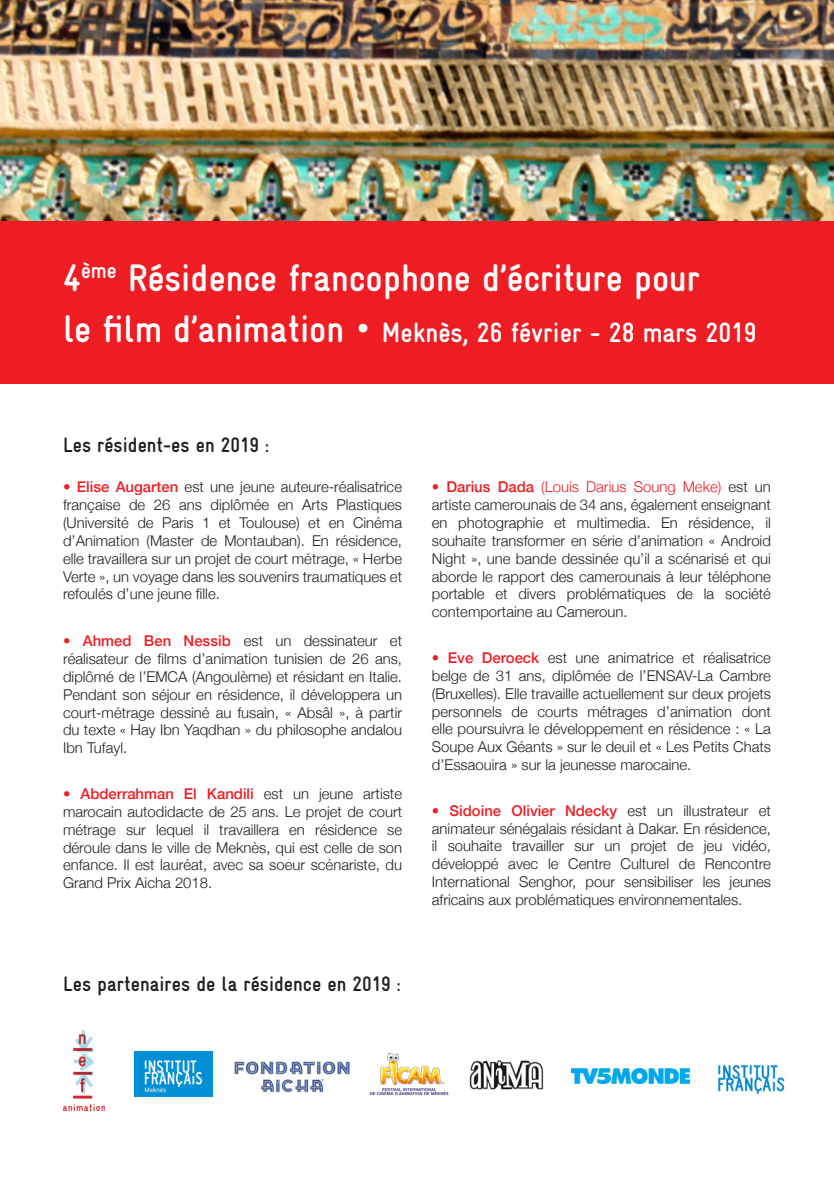
<style>
.page{position:relative;width:834px;height:1191px;background:#fff}
.page>*{position:absolute;margin:0;border:0;box-sizing:border-box;transform-origin:0 0}
.t1{font:700 38.5px "Gravur Condensed";color:#fff}
.t2{font:700 28px "Gravur Condensed";color:#fff}
.Normal__Web{font:700 21px "Gravur Condensed";color:#231f20}
.Normal__Web-2{font:300 14.88px/17.8px "Helvetica Neue";color:#231f20;text-align:justify}
.s1{font-size:38.5px}
.s2{font-size:42px}
.s3{font-weight:500;color:#ee1d23}
.s4{color:#ee1d23}
</style>
<div class="page">
<img style="left:0;top:0;width:833px;height:221px">
<div style="left:0;top:221px;width:833px;height:163px;background:#ee1d23"></div>
<img style="left:63px;top:1030px;width:42px;height:80px">
<img style="left:134px;top:1051px;width:78px;height:45px">
<img style="left:234px;top:1061px;width:116px;height:32px">
<img style="left:370px;top:1053px;width:79px;height:43px">
<img style="left:469px;top:1060px;width:75px;height:30px">
<img style="left:571px;top:1068px;width:118px;height:16px">
<img style="left:717px;top:1064px;width:69px;height:31px">
<p class="t1" style="left:63px;top:257px;width:638px">4<sup>ème</sup> Résidence francophone d’écriture pour</p>
<p class="t2" style="left:63px;top:316px;width:694px"><span class="s1">le film d’animation</span> <span class="s2">•</span> Meknès, 26 février - 28 mars 2019</p>
<p class="Normal__Web" style="left:63px;top:433px;width:207px">Les résident-es en 2019 :</p>
<p class="Normal__Web-2" style="left:63px;top:477px;width:340px"><span class="s3">• Elise Augarten</span> est une jeune auteure-réalisatrice française de 26 ans diplômée en Arts Plastiques (Université de Paris 1 et Toulouse) et en Cinéma d’Animation (Master de Montauban). En résidence, elle travaillera sur un projet de court métrage, « Herbe Verte », un voyage dans les souvenirs traumatiques et refoulés d’une jeune fille.</p>
<p class="Normal__Web-2" style="left:63px;top:631px;width:340px"><span class="s3">• Ahmed Ben Nessib</span> est un dessinateur et réalisateur de films d’animation tunisien de 26 ans, diplômé de l’EMCA (Angoulème) et résidant en Italie.<br>Pendant son séjour en résidence, il développera un court-métrage dessiné au fusain, « Absâl », à partir du texte « Hay Ibn Yaqdhan » du philosophe andalou Ibn Tufayl.</p>
<p class="Normal__Web-2" style="left:63px;top:783px;width:340px"><span class="s3">• Abderrahman El Kandili</span> est un jeune artiste marocain autodidacte de 25 ans. Le projet de court métrage sur lequel il travaillera en résidence se déroule dans le ville de Meknès, qui est celle de son enfance. Il est lauréat, avec sa soeur scénariste, du Grand Prix Aicha 2018.</p>
<p class="Normal__Web" style="left:63px;top:972px;width:339px">Les partenaires de la résidence en 2019 :</p>
<p class="Normal__Web-2" style="left:432px;top:477px;width:340px"><span class="s3">• Darius Dada</span> <span class="s4">(Louis Darius Soung Meke)</span> est un artiste camerounais de 34 ans, également enseignant en photographie et multimedia. En résidence, il souhaite transformer en série d’animation « Android Night », une bande dessinée qu’il a scénarisé et qui aborde le rapport des camerounais à leur téléphone portable et divers problématiques de la société contemportaine au Cameroun.</p>
<p class="Normal__Web-2" style="left:432px;top:647px;width:340px"><span class="s3">• Eve Deroeck</span> est une animatrice et réalisatrice belge de 31 ans, diplômée de l’ENSAV-La Cambre (Bruxelles). Elle travaille actuellement sur deux projets personnels de courts métrages d’animation dont elle poursuivra le développement en résidence : « La Soupe Aux Géants » sur le deuil et « Les Petits Chats d’Essaouira » sur la jeunesse marocaine.</p>
<p class="Normal__Web-2" style="left:432px;top:800px;width:340px"><span class="s3">• Sidoine Olivier Ndecky</span> est un illustrateur et animateur sénégalais résidant à Dakar. En résidence, il souhaite travailler sur un projet de jeu vidéo, développé avec le Centre Culturel de Rencontre International Senghor, pour sensibiliser les jeunes africains aux problématiques environnementales.</p>
</div>
